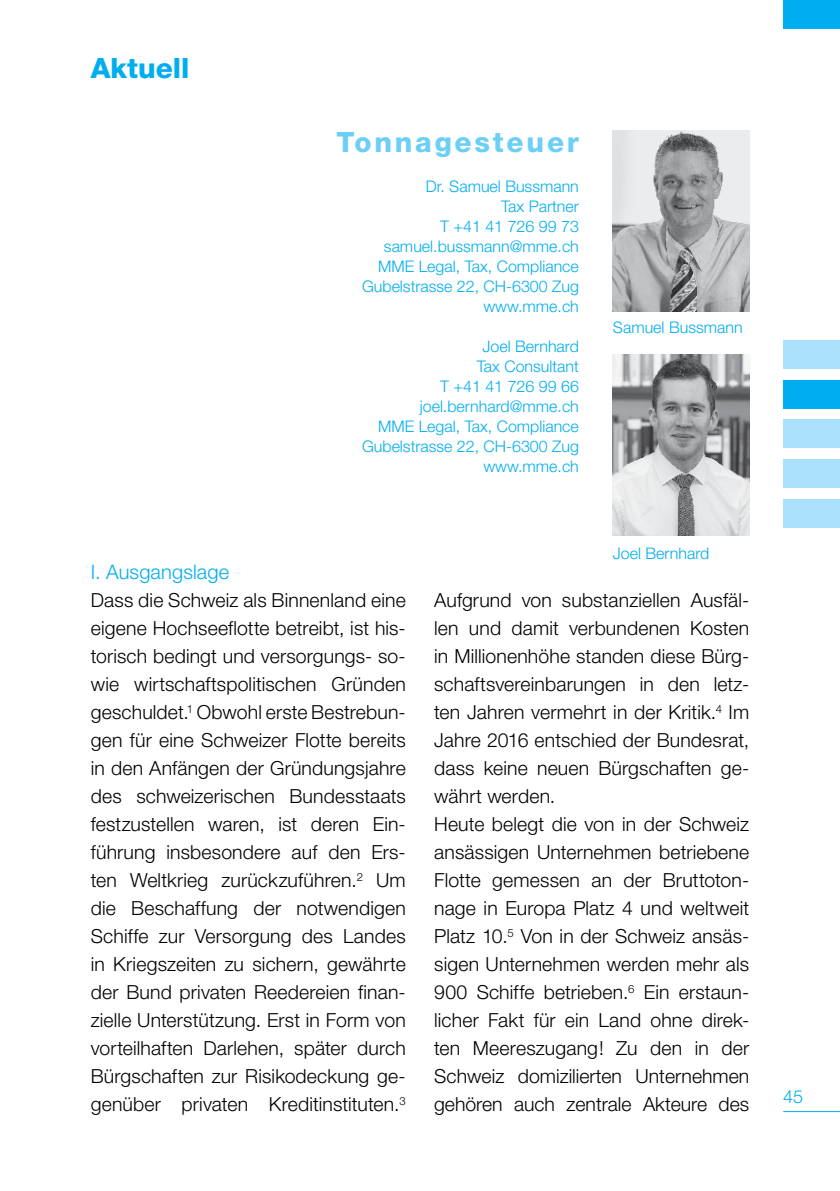
<style>
.page{position:relative;width:840px;height:1191px;background:#fff}
.page>*{position:absolute;margin:0;border:0;box-sizing:border-box;transform-origin:0 0}
.t1{font:800 28px "Helvetica Neue";letter-spacing:.1em;color:#6dcff6}
.t2{font:800 28px "Helvetica Neue";color:#00aeef}
.t3{font:300 20px "Helvetica Neue";letter-spacing:.005em;color:#00aeef}
.t4{font:300 19.4px/28px "Helvetica Neue";letter-spacing:.01em;color:#000;text-align:justify}
.t5{font:300 18px "Helvetica Neue";color:#00aeef}
.t6{font:300 16px/20px "Helvetica Neue";color:#00aeef;text-align:right}
</style>
<div class="page">
<hr style="left:782px;top:1111px;width:57px;height:1px;background:#00aeef">
<div style="left:782px;top:420px;width:57px;height:28px;background:#abe1fa"></div>
<div style="left:782px;top:459px;width:57px;height:29px;background:#abe1fa"></div>
<div style="left:782px;top:499px;width:57px;height:28px;background:#abe1fa"></div>
<div style="left:782px;top:0;width:57px;height:28px;background:#00aeef"></div>
<div style="left:782px;top:380px;width:57px;height:28px;background:#00aeef"></div>
<div style="left:782px;top:340px;width:57px;height:29px;background:#abe1fa"></div>
<img style="left:612px;top:354px;width:136px;height:182px">
<img style="left:612px;top:130px;width:136px;height:182px">
<h1 class="t2" style="left:91px;top:52px;width:100px">Aktuell</h1>
<h1 class="t1" style="left:336px;top:125px;width:244px">Tonnagesteuer</h1>
<p class="t6" style="left:362px;top:176px;width:218px">Dr. Samuel Bussmann<br>Tax Partner<br>T +41 41 726 99 73 samuel.bussmann@mme.ch<br>MME Legal, Tax, Compliance<br>Gubelstrasse 22, CH-6300 Zug www.mme.ch</p>
<p class="t6" style="left:362px;top:336px;width:218px">Joel Bernhard<br>Tax Consultant<br>T +41 41 726 99 66 joel.bernhard@mme.ch<br>MME Legal, Tax, Compliance<br>Gubelstrasse 22, CH-6300 Zug www.mme.ch</p>
<p class="t6" style="left:612px;top:317px;width:131px">Samuel Bussmann</p>
<p class="t6" style="left:612px;top:543px;width:98px">Joel Bernhard</p>
<p class="t3" style="left:91px;top:560px;width:140px">I. Ausgangslage</p>
<p class="t4" style="left:91px;top:586px;width:316px">Dass die Schweiz als Binnenland eine eigene Hochseeflotte betreibt, ist his&shy;torisch bedingt und versorgungs- so&shy;wie wirtschaftspolitischen Gründen geschuldet.<sup>1</sup> Obwohl erste Bestrebun&shy;gen für eine Schweizer Flotte bereits in den Anfängen der Gründungsjahre des schweizerischen Bundesstaats festzustellen waren, ist deren Ein&shy;führung insbesondere auf den Ers&shy;ten Weltkrieg zurückzuführen.<sup>2</sup> Um die Beschaffung der notwendigen Schiffe zur Versorgung des Landes in Kriegszeiten zu sichern, gewährte der Bund privaten Reedereien finan&shy;zielle Unterstützung. Erst in Form von vorteilhaften Darlehen, später durch Bürgschaften zur Risikodeckung ge&shy;genüber privaten Kreditinstituten.<sup>3</sup></p>
<p class="t4" style="left:434px;top:586px;width:316px;text-align:left">Aufgrund von substanziellen Ausfäl&shy;len und damit verbundenen Kosten in Millionenhöhe standen diese Bürg&shy;schaftsvereinbarungen in den letz&shy;ten Jahren vermehrt in der Kritik.<sup>4</sup> Im Jahre 2016 entschied der Bundesrat, dass keine neuen Bürgschaften ge&shy;währt werden.<br>Heute belegt die von in der Schweiz ansässigen Unternehmen betriebene Flotte gemessen an der Bruttoton&shy;nage in Europa Platz 4 und weltweit Platz 10.<sup>5</sup> Von in der Schweiz ansäs&shy;sigen Unternehmen werden mehr als 900 Schiffe betrieben.<sup>6</sup> Ein erstaun&shy;licher Fakt für ein Land ohne direk&shy;ten Meereszugang! Zu den in der Schweiz domizilierten Unternehmen gehören auch zentrale Akteure des</p>
<p class="t5" style="left:782px;top:1085px;width:22px">45</p>
</div>
